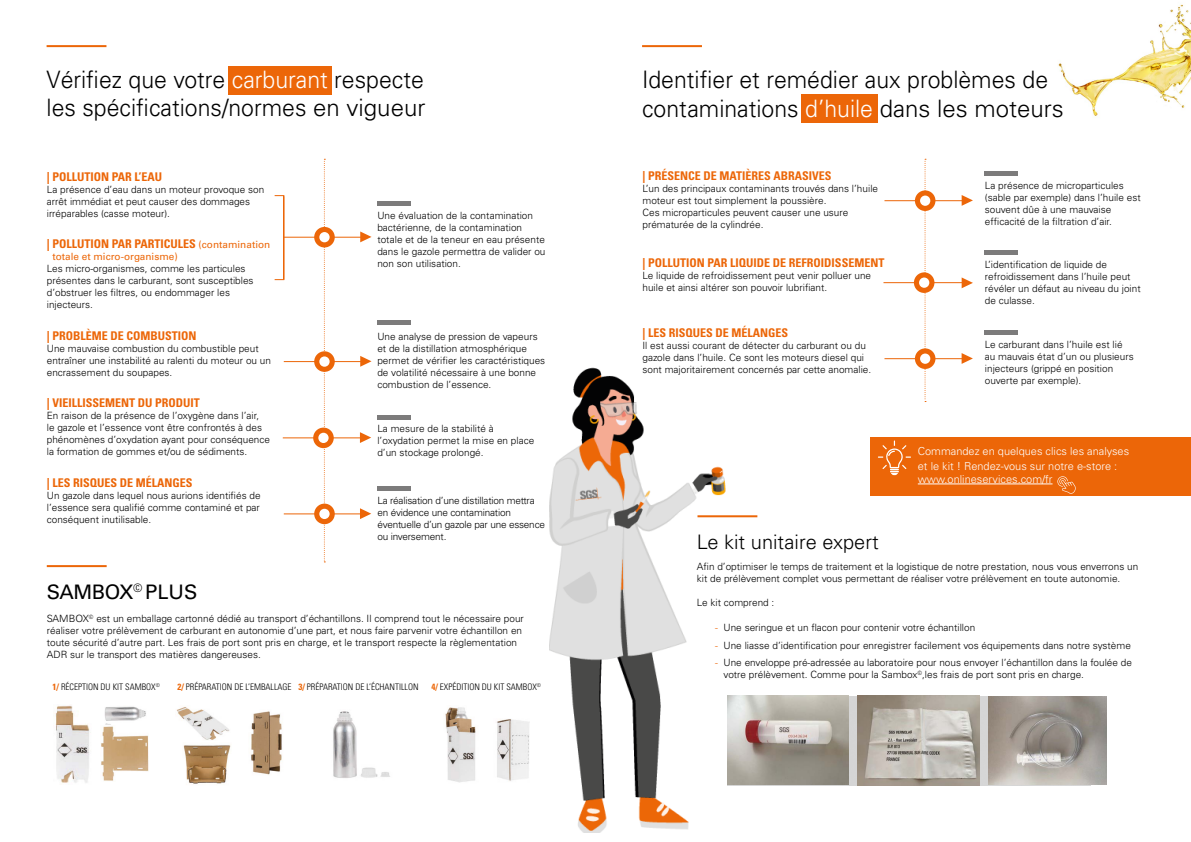
<style>
.page{position:relative;width:1191px;height:842px;background:#fff}
.page>*{position:absolute;margin:0;border:0;box-sizing:border-box;transform-origin:0 0}
.t1{font:300 24px/28.8px "Univers";color:#000;scale:.96 1}
.t2{font:300 20px "Univers";color:#000}
.t3{font:20px "Univers";letter-spacing:-.02em;color:#000}
.t4{font:700 condensed 12px "Univers";color:#ec6608}
.t5{font:300 11px/14.4px "Univers";color:#fff}
.t6{font:300 10px/12px "Univers";color:#000}
.t7{font:300 10px/12px "Univers";letter-spacing:-.02em;color:#000}
.t8{font:10px "Univers";color:#ec6608}
.t9{font:300 condensed 9px "Univers";color:#000}
.t10{font:300 condensed 5.2px "Univers";color:#000}
.s1{color:#fff}
.s2{font-weight:400;font-stretch:normal;font-size:10px}
.s3{font-weight:700;color:#ec6608}
.s4{color:#ec6608}
</style>
<div class="page">
<img style="left:549px;top:367px;width:189px;height:465px">
<div style="left:801px;top:94px;width:76px;height:28px;background:#ec6608"></div>
<img style="left:1058px;top:4px;width:133px;height:112px">
<hr style="left:284px;top:361px;width:82px;height:1px;background:#ec6608">
<hr style="left:284px;top:237px;width:82px;height:1px;background:#ec6608">
<hr style="left:283px;top:437px;width:82px;height:1px;background:#ec6608">
<hr style="left:284px;top:513px;width:82px;height:1px;background:#ec6608">
<hr style="left:47px;top:45px;width:59px;height:2px;background:#ec6608">
<hr style="left:642px;top:45px;width:60px;height:2px;background:#ec6608">
<hr style="left:47px;top:565px;width:60px;height:2px;background:#ec6608">
<div style="left:228px;top:66px;width:104px;height:28px;background:#ec6608"></div>
<hr style="left:377px;top:201px;width:33px;height:4px;background:#7c7b7b">
<div style="left:377px;top:320px;width:33px;height:5px;background:#7c7b7b"></div>
<hr style="left:985px;top:172px;width:33px;height:4px;background:#7c7b7b">
<img style="left:848px;top:696px;width:140px;height:89px">
<img style="left:176px;top:707px;width:54px;height:33px">
<img style="left:183px;top:745px;width:48px;height:40px">
<img style="left:251px;top:711px;width:31px;height:64px">
<img style="left:445px;top:707px;width:31px;height:76px">
<img style="left:497px;top:719px;width:33px;height:62px">
<img style="left:333px;top:711px;width:57px;height:67px">
<img style="left:104px;top:706px;width:42px;height:19px">
<img style="left:55px;top:705px;width:35px;height:78px">
<img style="left:101px;top:726px;width:48px;height:55px">
<svg style="left:324px;top:159px;width:1px;height:403px"></svg>
<svg style="left:314px;top:351px;width:21px;height:21px"></svg>
<div style="left:314px;top:227px;width:21px;height:20px;background:#ec6608;border-radius:50%"></div>
<div style="left:313px;top:428px;width:21px;height:20px;background:#ec6608;border-radius:50%"></div>
<div style="left:314px;top:504px;width:21px;height:20px;background:#ec6608;border-radius:50%"></div>
<div style="left:319px;top:356px;width:10px;height:11px;background:#fff;border-radius:50%"></div>
<div style="left:319px;top:232px;width:10px;height:10px;background:#fff;border-radius:50%"></div>
<div style="left:318px;top:433px;width:10px;height:10px;background:#fff;border-radius:50%"></div>
<div style="left:319px;top:509px;width:10px;height:10px;background:#fff;border-radius:50%"></div>
<hr style="left:377px;top:486px;width:33px;height:4px;background:#7c7b7b">
<div style="left:985px;top:330px;width:33px;height:5px;background:#7c7b7b"></div>
<hr style="left:377px;top:415px;width:33px;height:4px;background:#7c7b7b">
<div style="left:985px;top:250px;width:33px;height:5px;background:#7c7b7b"></div>
<hr style="left:884px;top:200px;width:83px;height:1px;background:#ec6608">
<hr style="left:883px;top:282px;width:83px;height:1px;background:#ec6608">
<hr style="left:884px;top:358px;width:83px;height:1px;background:#ec6608">
<svg style="left:924px;top:159px;width:2px;height:243px"></svg>
<div style="left:915px;top:190px;width:20px;height:21px;background:#ec6608;border-radius:50%"></div>
<div style="left:914px;top:272px;width:20px;height:21px;background:#ec6608;border-radius:50%"></div>
<div style="left:915px;top:348px;width:20px;height:21px;background:#ec6608;border-radius:50%"></div>
<div style="left:920px;top:196px;width:10px;height:10px;background:#fff;border-radius:50%"></div>
<div style="left:919px;top:277px;width:10px;height:11px;background:#fff;border-radius:50%"></div>
<div style="left:920px;top:354px;width:10px;height:10px;background:#fff;border-radius:50%"></div>
<hr style="left:697px;top:515px;width:60px;height:2px;background:#ec6608">
<svg style="left:360px;top:356px;width:11px;height:11px"></svg>
<svg style="left:360px;top:231px;width:11px;height:11px"></svg>
<svg style="left:360px;top:432px;width:11px;height:11px"></svg>
<svg style="left:360px;top:508px;width:11px;height:11px"></svg>
<svg style="left:961px;top:353px;width:12px;height:11px"></svg>
<svg style="left:961px;top:277px;width:12px;height:11px"></svg>
<svg style="left:961px;top:195px;width:12px;height:11px"></svg>
<hr style="left:283px;top:196px;width:1px;height:83px;background:#ec6608">
<img style="left:727px;top:695px;width:121px;height:90px">
<img style="left:857px;top:695px;width:122px;height:90px">
<img style="left:988px;top:696px;width:118px;height:89px">
<div style="left:870px;top:437px;width:321px;height:58px;background:#ec6608"></div>
<hr style="left:917px;top:484px;width:135px;height:1px;background:#fff">
<svg style="left:1057px;top:476px;width:18px;height:18px"></svg>
<svg style="left:878px;top:440px;width:33px;height:35px"></svg>
<h1 class="t1" style="left:47px;top:65px;width:396px">Vérifiez que votre <span class="s1">carburant</span> respecte les spécifications/normes en vigueur</h1>
<h1 class="t1" style="left:642px;top:65px;width:441px">Identifier et remédier aux problèmes de contaminations <span class="s1">d’huile</span> dans les moteurs</h1>
<p class="t4" style="left:47px;top:169px;width:117px">| POLLUTION PAR L’EAU</p>
<p class="t6" style="left:47px;top:184px;width:219px">La présence d’eau dans un moteur provoque son arrêt immédiat et peut causer des dommages irréparables (casse moteur).</p>
<p class="t4" style="left:47px;top:237px;width:225px">| POLLUTION PAR PARTICULES <span class="s2">(contamination</span></p>
<p class="t8" style="left:52px;top:251px;width:127px">totale et micro-organisme)</p>
<p class="t6" style="left:47px;top:263px;width:208px">Les micro-organismes, comme les particules présentes dans le carburant, sont susceptibles d’obstruer les filtres, ou endommager les injecteurs.</p>
<p class="t4" style="left:47px;top:328px;width:151px">| PROBLÈME DE COMBUSTION</p>
<p class="t6" style="left:47px;top:342px;width:226px">Une mauvaise combustion du combustible peut entraîner une instabilité au ralenti du moteur ou un encrassement du soupapes.</p>
<p class="t4" style="left:47px;top:396px;width:155px">| VIEILLISSEMENT DU PRODUIT</p>
<p class="t6" style="left:47px;top:410px;width:225px">En raison de la présence de l’oxygène dans l’air,<br>le gazole et l’essence vont être confrontés à des phénomènes d’oxydation ayant pour conséquence la formation de gommes et/ou de sédiments.</p>
<p class="t4" style="left:47px;top:475px;width:147px">| LES RISQUES DE MÉLANGES</p>
<p class="t6" style="left:47px;top:489px;width:215px;text-align:justify">Un gazole dans lequel nous aurions identifiés de l’essence sera qualifié comme contaminé et par conséquent inutilisable.</p>
<p class="t6" style="left:377px;top:210px;width:170px">Une évaluation de la contamination bactérienne, de la contamination totale et de la teneur en eau présente dans le gazole permettra de valider ou non son utilisation.</p>
<p class="t6" style="left:377px;top:330px;width:169px">Une analyse de pression de vapeurs et de la distillation atmosphérique permet de vérifier les caractéristiques de volatilité nécessaire à une bonne combustion de l’essence.</p>
<p class="t6" style="left:377px;top:423px;width:158px">La mesure de la stabilité à l’oxydation permet la mise en place d’un stockage prolongé.</p>
<p class="t7" style="left:377px;top:494px;width:169px">La réalisation d’une distillation mettra en évidence une contamination éventuelle d’un gazole par une essence ou inversement.</p>
<h2 class="t3" style="left:47px;top:580px;width:152px">SAMBOX<sup>©</sup> PLUS</h2>
<p class="t6" style="left:47px;top:613px;width:479px">SAMBOX<sup>©</sup> est un emballage cartonné dédié au transport d’échantillons. Il comprend tout le nécessaire pour réaliser votre prélèvement de carburant en autonomie d’une part, et nous faire parvenir votre échantillon en toute sécurité d’autre part. Les frais de port sont pris en charge, et le transport respecte la règlementation ADR sur le transport des matières dangereuses.</p>
<p class="t10" style="left:156px;top:682px;width:6px">©</p>
<p class="t9" style="left:298px;top:682px;width:122px"><span class="s3">3/</span> PRÉPARATION DE L’ÉCHANTILLON</p>
<p class="t9" style="left:431px;top:681px;width:111px"><span class="s3">4/</span> EXPÉDITION DU KIT SAMBOX<sup>©</sup></p>
<p class="t9" style="left:53px;top:682px;width:104px"><span class="s3">1/</span> RÉCEPTION DU KIT SAMBOX</p>
<p class="t9" style="left:177px;top:682px;width:116px"><span class="s3">2/</span> PRÉPARATION DE L’EMBALLAGE</p>
<p class="t4" style="left:642px;top:168px;width:190px">| PRÉSENCE DE MATIÈRES ABRASIVES</p>
<p class="t6" style="left:642px;top:183px;width:237px">L’un des principaux contaminants trouvés dans l’huile moteur est tout simplement la poussière.<br>Ces microparticules peuvent causer une usure prématurée de la cylindrée.</p>
<p class="t4" style="left:642px;top:255px;width:243px">| POLLUTION PAR LIQUIDE DE REFROIDISSEMENT</p>
<p class="t6" style="left:642px;top:269px;width:230px">Le liquide de refroidissement peut venir polluer une huile et ainsi altérer son pouvoir lubrifiant.</p>
<p class="t4" style="left:642px;top:326px;width:147px">| LES RISQUES DE MÉLANGES</p>
<p class="t6" style="left:642px;top:340px;width:230px">Il est aussi courant de détecter du carburant ou du gazole dans l’huile. Ce sont les moteurs diesel qui sont majoritairement concernés par cette anomalie.</p>
<p class="t6" style="left:985px;top:179px;width:157px">La présence de microparticules (sable par exemple) dans l’huile est souvent dûe à une mauvaise efficacité de la filtration d’air.</p>
<p class="t6" style="left:985px;top:259px;width:157px">L’identification de liquide de refroidissement dans l’huile peut révéler un défaut au niveau du joint de culasse.</p>
<p class="t6" style="left:985px;top:338px;width:150px">Le carburant dans l’huile est lié au mauvais état d’un ou plusieurs injecteurs (grippé en position ouverte par exemple).</p>
<p class="t5" style="left:917px;top:444px;width:213px">Commandez en quelques clics les analyses et le kit ! Rendez-vous sur notre e-store :</p>
<p class="t5" style="left:917px;top:472px;width:136px">www.onlineservices.com/fr</p>
<h2 class="t2" style="left:697px;top:530px;width:183px">Le kit unitaire expert</h2>
<p class="t6" style="left:697px;top:560px;width:443px">Afin d’optimiser le temps de traitement et la logistique de notre prestation, nous vous enverrons un kit de prélèvement complet vous permettant de réaliser votre prélèvement en toute autonomie.</p>
<p class="t6" style="left:697px;top:596px;width:79px">Le kit comprend :</p>
<p class="t6" style="left:715px;top:621px;width:261px"><span class="s4">-</span> Une seringue et un flacon pour contenir votre échantillon</p>
<p class="t6" style="left:715px;top:639px;width:417px"><span class="s4">-</span> Une liasse d’identification pour enregistrer facilement vos équipements dans notre système</p>
<p class="t6" style="left:723px;top:657px;width:410px;text-indent:-8px"><span class="s4">-</span> Une enveloppe pré-adressée au laboratoire pour nous envoyer l’échantillon dans la foulée de votre prélèvement. Comme pour la Sambox<sup>©</sup>,les frais de port sont pris en charge.</p>
</div>
